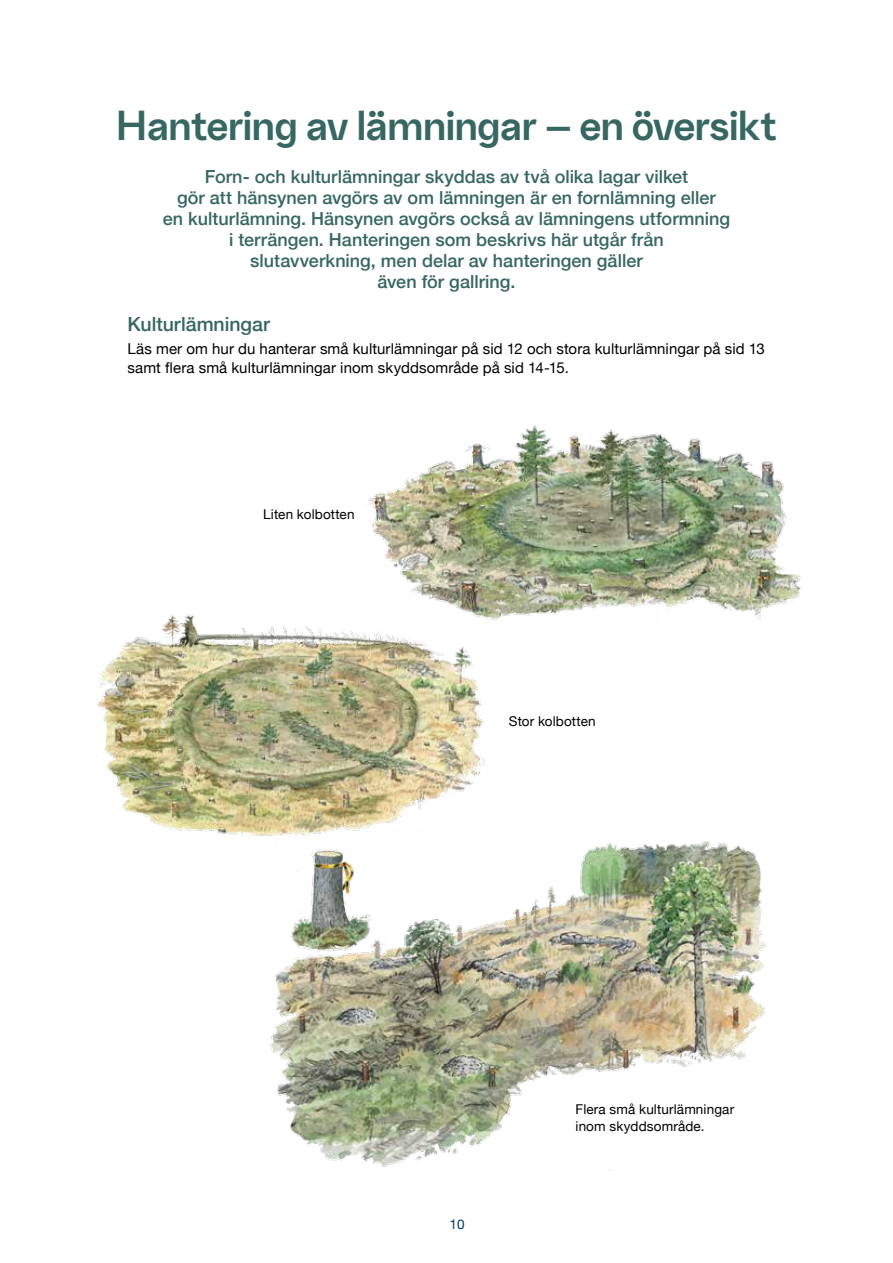
<style>
.page{position:relative;width:893px;height:1263px;background:#fff}
.page>*{position:absolute;margin:0;border:0;box-sizing:border-box;transform-origin:0 0}
.t1{font:700 42px "SCA Sans";letter-spacing:-.015em;color:#366861}
.t2{font:500 19.5px "Helvetica Neue";color:#366861}
.t3{font:500 18px/21px "Helvetica Neue";color:#366861;text-align:center}
.t4{font:15px/18.8px "Helvetica Neue";letter-spacing:.005em;color:#000}
.t5{font:13.5px/16.5px "Helvetica Neue";letter-spacing:.01em;color:#000}
.t6{font:13.5px "Helvetica Neue";color:#003869}
</style>
<div class="page">
<img style="left:97px;top:614px;width:388px;height:222px">
<img style="left:368px;top:425px;width:433px;height:199px">
<img style="left:270px;top:841px;width:497px;height:329px">
<h1 class="t1" style="left:116px;top:94px;width:663px">Hantering av lämningar – en översikt</h1>
<p class="t3" style="left:163px;top:165px;width:569px">Forn- och kulturlämningar skyddas av två olika lagar vilket<br>gör att hänsynen avgörs av om lämningen är en fornlämning eller<br>en kulturlämning. Hänsynen avgörs också av lämningens utformning i terrängen. Hanteringen som beskrivs här utgår från<br>slutavverkning, men delar av hanteringen gäller<br>även för gallring.</p>
<p class="t2" style="left:128px;top:308px;width:144px">Kulturlämningar</p>
<p class="t4" style="left:128px;top:340px;width:639px">Läs mer om hur du hanterar små kulturlämningar på sid 12 och stora kulturlämningar på sid 13 samt flera små kulturlämningar inom skyddsområde på sid 14-15.</p>
<p class="t5" style="left:263px;top:507px;width:93px">Liten kolbotten</p>
<p class="t5" style="left:509px;top:713px;width:88px">Stor kolbotten</p>
<p class="t6" style="left:450px;top:1214px;width:17px">10</p>
<p class="t5" style="left:576px;top:1102px;width:160px">Flera små kulturlämningar inom skyddsområde.</p>
</div>
